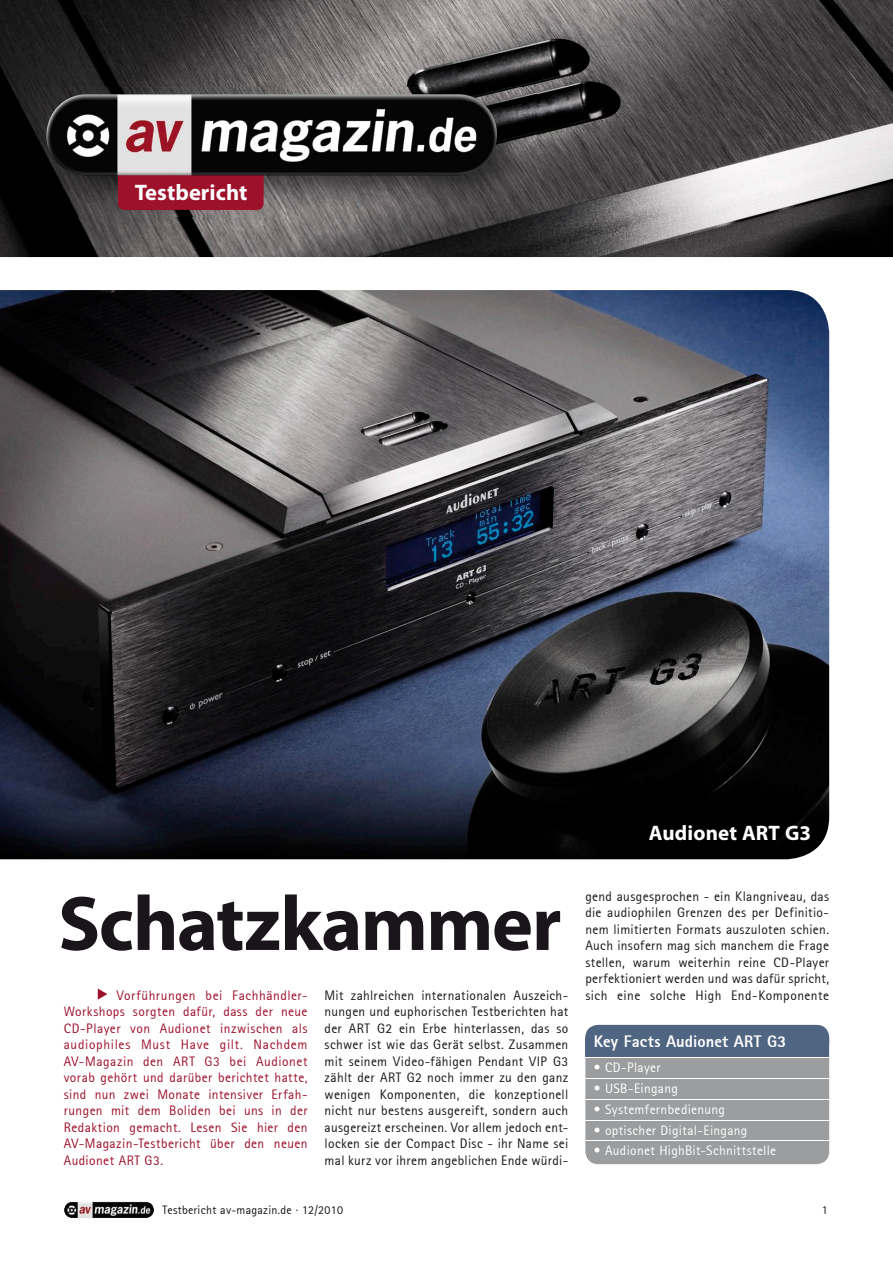
<style>
.page{position:relative;width:893px;height:1263px;background:#fff}
.page>*{position:absolute;margin:0;border:0;box-sizing:border-box;transform-origin:0 0}
.t1{font:700 78px "Myriad Pro";letter-spacing:-.02em;color:#1a151a}
.t2{font:700 22.5px "Myriad Pro";letter-spacing:.005em;color:#fff}
.t3{font:700 21px "Myriad Pro";letter-spacing:.005em;color:#fff}
.t4{font:800 16.5px "Rotis Sans Serif";letter-spacing:.005em;color:#fff}
.t5{font:13.5px/16.5px "Rotis Sans Serif";letter-spacing:.025em;color:#1a151a;text-align:justify}
.t6{font:13.5px/16.5px "Rotis Sans Serif";letter-spacing:.035em;color:#9d112b;text-align:justify}
.t7{font:13.5px "Rotis Sans Serif";letter-spacing:.02em;color:#fff}
.t8{font:12px "Rotis Sans Serif";letter-spacing:.02em;color:#1a151a}
</style>
<div class="page">
<img style="left:0;top:0;width:893px;height:257px">
<img style="left:0;top:290px;width:829px;height:569px">
<img style="left:39px;top:88px;width:498px;height:129px">
<svg style="left:50px;top:175px;width:442px;height:35px;background:#683942"></svg>
<img style="left:46px;top:94px;width:451px;height:81px">
<svg style="left:98px;top:988px;width:9px;height:12px"></svg>
<div style="left:585px;top:1025px;width:244px;height:139px;background:#9b9d9f;border-radius:13px"></div>
<div style="left:585px;top:1025px;width:244px;height:30px;background:#506582;border-radius:13px"></div>
<div style="left:585px;top:1038px;width:244px;height:20px;background:#506582"></div>
<hr style="left:585px;top:1057px;width:244px;height:1px;background:#fff">
<hr style="left:585px;top:1078px;width:244px;height:1px;background:#fff">
<hr style="left:585px;top:1099px;width:244px;height:1px;background:#fff">
<hr style="left:585px;top:1120px;width:244px;height:1px;background:#fff">
<hr style="left:585px;top:1140px;width:244px;height:1px;background:#fff">
<img style="left:64px;top:1202px;width:90px;height:16px">
<h2 class="t2" style="left:135px;top:180px;width:114px">Testbericht</h2>
<h3 class="t3" style="left:649px;top:821px;width:164px">Audionet ART G3</h3>
<p class="t5" style="left:585px;top:888px;width:245px">gend ausgesprochen ‐ ein Klangniveau, das die audiophilen Grenzen des per Definitio‐ nem limitierten Formats auszuloten schien.<br>Auch insofern mag sich manchem die Frage stellen, warum weiterhin reine CD‐Player perfektioniert werden und was dafür spricht,</p>
<h1 class="t1" style="left:58px;top:880px;width:505px">Schatzkammer</h1>
<p class="t5" style="left:325px;top:987px;width:245px">Mit zahlreichen internationalen Auszeich‐ nungen und euphorischen Testberichten hat der ART G2 ein Erbe hinterlassen, das so schwer ist wie das Gerät selbst. Zusammen mit seinem Video‐fähigen Pendant VIP G3 zählt der ART G2 noch immer zu den ganz wenigen Komponenten, die konzeptionell nicht nur bestens ausgereift, sondern auch ausgereizt erscheinen. Vor allem jedoch ent‐ locken sie der Compact Disc ‐ ihr Name sei mal kurz vor ihrem angeblichen Ende würdi‐</p>
<p class="t6" style="left:117px;top:987px;width:192px">Vorführungen bei Fachhändler‐</p>
<p class="t5" style="left:585px;top:987px;width:245px">sich eine solche High End‐Komponente</p>
<p class="t6" style="left:64px;top:1003px;width:245px">Workshops sorgten dafür, dass der neue CD‐Player von Audionet inzwischen als audiophiles Must Have gilt. Nachdem AV‐Magazin den ART G3 bei Audionet vorab gehört und darüber berichtet hatte, sind nun zwei Monate intensiver Erfah‐ rungen mit dem Boliden bei uns in der Redaktion gemacht. Lesen Sie hier den AV‐Magazin‐Testbericht über den neuen Audionet ART G3.</p>
<p class="t4" style="left:594px;top:1031px;width:194px">Key Facts Audionet ART G3</p>
<p class="t7" style="left:594px;top:1060px;width:68px">• CD‐Player</p>
<p class="t7" style="left:594px;top:1080px;width:86px">• USB‐Eingang</p>
<p class="t7" style="left:594px;top:1101px;width:133px">• Systemfernbedienung</p>
<p class="t7" style="left:594px;top:1122px;width:155px">• optischer Digital‐Eingang</p>
<p class="t7" style="left:594px;top:1143px;width:184px">• Audionet HighBit‐Schnittstelle</p>
<p class="t8" style="left:162px;top:1203px;width:182px">Testbericht av‐magazin.de · 12/2010</p>
<p class="t8" style="left:822px;top:1203px;width:7px">1</p>
</div>
